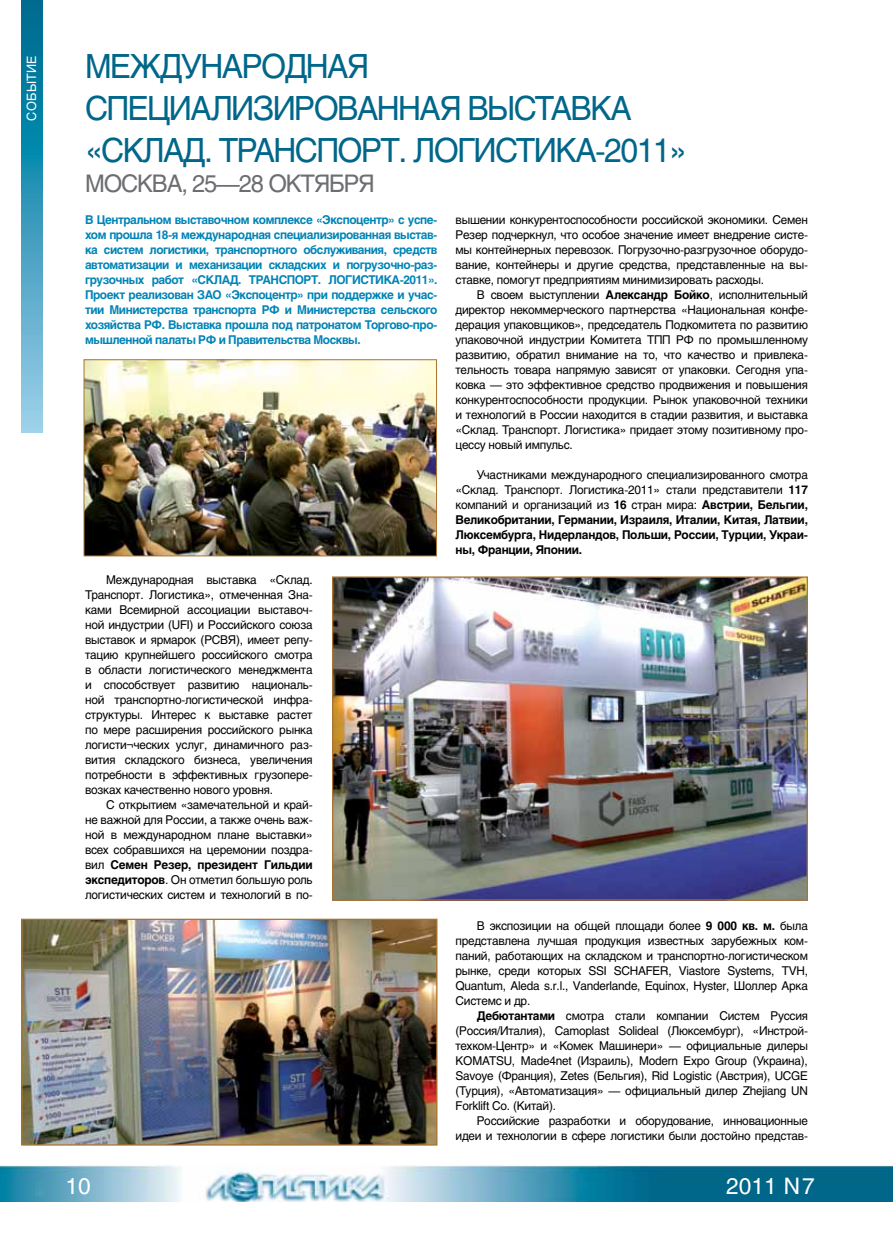
<style>
.page{position:relative;width:893px;height:1234px;background:#fff}
.page>*{position:absolute;margin:0;border:0;box-sizing:border-box;transform-origin:0 0}
.t1{font:33px/42px "Helios";letter-spacing:-.05em;color:#00668a;scale:.96 1}
.t2{font:24px "Helios";color:#6d6e71}
.t3{font:22.5px "Helios";color:#fff}
.t4{font:12.75px "Helios";letter-spacing:.025em;color:#fff}
.t5{font:12px/15px "Helios";letter-spacing:-.02em;color:#000;text-align:justify}
.t6{font:700 12px/15px "Helios";letter-spacing:-.04em;color:#0084b6;text-align:justify}
.t7{font:700 12px/15px "Helios";letter-spacing:-.02em;color:#000;text-align:justify}
.s1{font-weight:700}
.s2{font-weight:400}
</style>
<div class="page">
<img style="left:0;top:1165px;width:893px;height:36px">
<svg style="left:21px;top:0;width:22px;height:432px;background:#3a9abb"></svg>
<img style="left:23px;top:920px;width:412px;height:223px">
<div style="left:21px;top:918px;width:416px;height:227px;border:1px solid #ab7430"></div>
<img style="left:334px;top:578px;width:472px;height:320px">
<div style="left:332px;top:576px;width:476px;height:324px;border:1px solid #ab7430"></div>
<img style="left:86px;top:361px;width:349px;height:193px">
<div style="left:84px;top:359px;width:353px;height:197px;border:1px solid #ab7430"></div>
<p class="t4" style="left:24px;top:121px;width:67px;rotate:-90deg">СОБЫТИЕ</p>
<h1 class="t1" style="left:85px;top:45px;width:628px">МЕЖДУНАРОДНАЯ<br>СПЕЦИАЛИЗИРОВАННАЯ ВЫСТАВКА «СКЛАД. ТРАНСПОРТ. ЛОГИСТИКА-2011»</h1>
<h2 class="t2" style="left:85px;top:169px;width:36px">Москва</h2>
<h2 class="t2" style="left:181px;top:169px;width:103px">, 25—28 октября</h2>
<p class="t6" style="left:85px;top:212px;width:354px">В Центральном выставочном комплексе «Экспоцентр» с успе&shy;хом прошла 18-я международная специализированная выстав&shy;ка систем логистики, транспортного обслуживания, средств автоматизации и механизации складских и погрузочно-раз&shy;грузочных работ «Склад. Транспорт. Логистика-2011».<br>Проект реализован ЗАО «Экспоцентр» при поддержке и учас&shy;тии Министерства транспорта РФ и Министерства сельского хозяйства РФ. Выставка прошла под патронатом Торгово-про&shy;мышленной палаты РФ и Правительства Москвы.</p>
<p class="t5" style="left:85px;top:572px;width:229px;text-indent:21px">Международная выставка «Склад.<br>Транспорт. Логистика», отмеченная Зна&shy;ками Всемирной ассоциации выставоч&shy;ной индустрии (UFI) и Российского союза выставок и ярмарок (РСВЯ), имеет репу&shy;тацию крупнейшего российского смотра в области логистического менеджмента и способствует развитию националь&shy;ной транспортно-логистической инфра&shy;структуры. Интерес к выставке растет по мере расширения российского рынка логисти¬ческих услуг, динамичного раз&shy;вития складского бизнеса, увеличения потребности в эффективных грузопере&shy;возках качественно нового уровня.</p>
<p class="t5" style="left:85px;top:797px;width:229px;text-indent:21px">С открытием «замечательной и край&shy;не важной для России, а также очень важ&shy;ной в международном плане выставки» всех собравшихся на церемонии поздра&shy;вил <span class="s1">Семен Резер, президент Гильдии экспедиторов</span>. Он отметил большую роль логистических систем и технологий в по-</p>
<p class="t5" style="left:455px;top:212px;width:354px">вышении конкурентоспособности российской экономики. Семен Резер подчеркнул, что особое значение имеет внедрение систе&shy;мы контейнерных перевозок. Погрузочно-разгрузочное оборудо&shy;вание, контейнеры и другие средства, представленные на вы&shy;ставке, помогут предприятиям минимизировать расходы.</p>
<p class="t5" style="left:455px;top:287px;width:354px;text-indent:21px">В своем выступлении <span class="s1">Александр Бойко</span>, исполнительный директор некоммерческого партнерства «Национальная конфе&shy;дерация упаковщиков», председатель Подкомитета по развитию упаковочной индустрии Комитета ТПП РФ по промышленному развитию, обратил внимание на то, что качество и привлека&shy;тельность товара напрямую зависят от упаковки. Сегодня упа&shy;ковка — это эффективное средство продвижения и повышения конкурентоспособности продукции. Рынок упаковочной техники и технологий в России находится в стадии развития, и выставка «Склад. Транспорт. Логистика» придает этому позитивному про&shy;цессу новый импульс.</p>
<p class="t7" style="left:455px;top:467px;width:354px;text-indent:21px"><span class="s2">Участниками международного специализированного смотра «Склад. Транспорт. Логистика-2011» стали представители</span> 117 <span class="s2">компаний и организаций из</span> 16 <span class="s2">стран мира:</span> Австрии, Бельгии, Великобритании, Германии, Израиля, Италии, Китая, Латвии, Люксембурга, Нидерландов, Польши, России, Турции, Украи&shy;ны, Франции, Японии.</p>
<p class="t5" style="left:455px;top:917px;width:354px;text-indent:21px">В экспозиции на общей площади более <span class="s1">9 000 кв. м.</span> была представлена лучшая продукция известных зарубежных ком&shy;паний, работающих на складском и транспортно-логистическом рынке, среди которых SSI SCHAFER, Viastore Systems, TVH, Quantum, Aleda s.r.l., Vаnderlande, Equinox, Hyster, Шоллер Арка Системс и др.</p>
<p class="t5" style="left:455px;top:1007px;width:354px;text-indent:21px"><span class="s1">Дебютантами</span> смотра стали компании Систем Руссия (Россия/Италия), Camoplast Solideal (Люксембург), «Инстрой&shy;техком-Центр» и «Комек Машинери» — официальные дилеры KOMATSU, Made4net (Израиль), Modern Expo Group (Украина), Savoye (Франция), Zetes (Бельгия), Rid Logistic (Австрия), UCGE (Турция), «Автоматизация» — официальный дилер Zhejiang UN Forklift Co. (Китай).</p>
<p class="t5" style="left:455px;top:1112px;width:354px;text-align:right">Российские разработки и оборудование, инновационные идеи и технологии в сфере логистики были достойно представ-</p>
<h3 class="t3" style="left:66px;top:1172px;width:27px">10</h3>
<h3 class="t3" style="left:726px;top:1172px;width:90px">2011 N7</h3>
</div>
